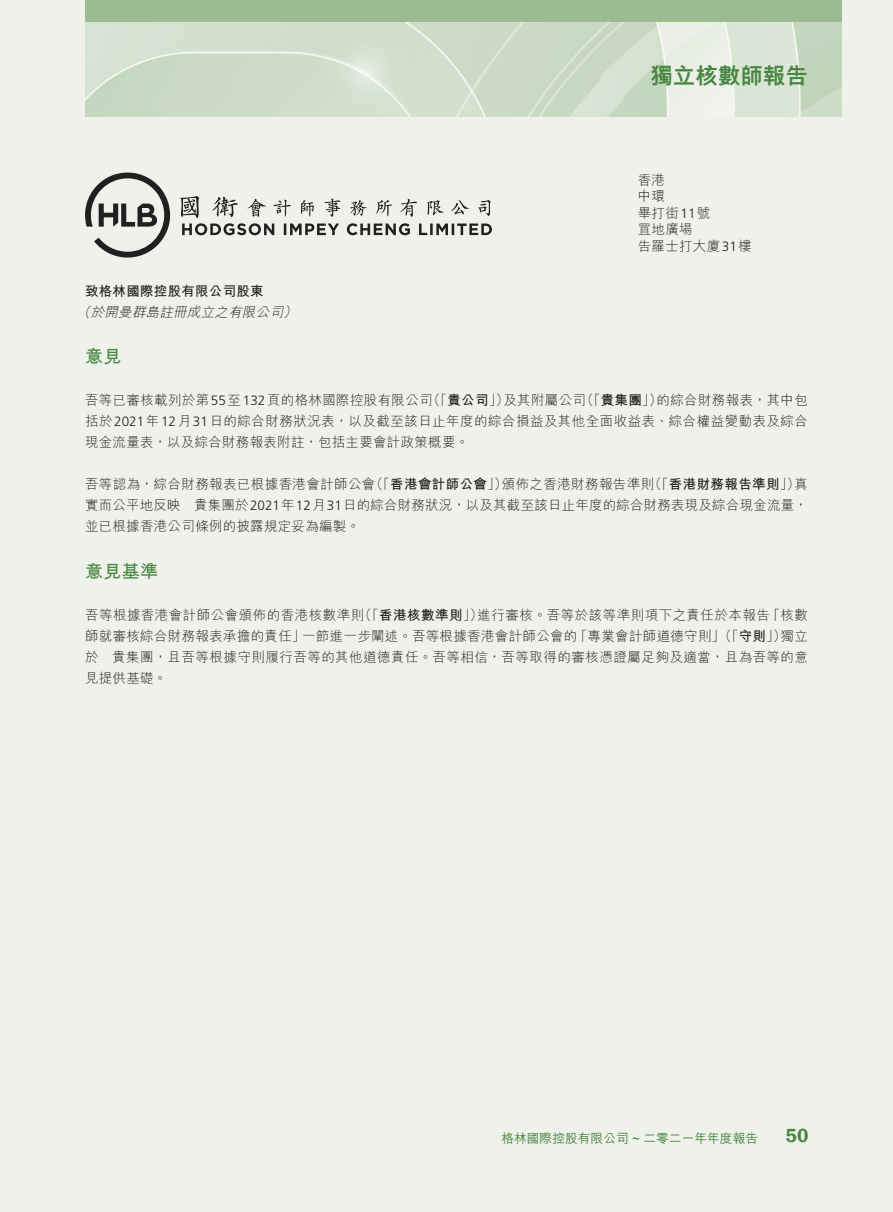
<style>
.page{position:relative;width:893px;height:1212px;background:#eef2eb}
.page>*{position:absolute;margin:0;border:0;box-sizing:border-box;transform-origin:0 0}
.t1{font:800 22.5px "M Hei HK";color:#488641}
.t2{font:600 19.5px "Franklin Gothic";color:#488641}
.t3{font:700 18px "M Hei HK";letter-spacing:.02em;color:#488641}
.t4{font:300 13.5px/21px "M Hei HK";letter-spacing:.025em;color:#231f20}
.t5{font:700 13.5px "M Hei HK";letter-spacing:.03em;color:#231f20}
.t6{font:italic 300 13.5px "M Hei HK";color:#231f20}
.t7{font:500 12.75px "M Hei HK";color:#488641}
.s1{font-family:"Frutiger LT Std"}
.s2{font-weight:700}
.s3{font-weight:300}
</style>
<div class="page">
<img style="left:85px;top:21px;width:757px;height:96px">
<div style="left:85px;top:0;width:757px;height:21px;background:#9bbb93"></div>
<svg style="left:181px;top:196px;width:311px;height:39px"></svg>
<svg style="left:85px;top:173px;width:85px;height:85px"></svg>
<h1 class="t1" style="left:650px;top:64px;width:159px">獨立核數師報告</h1>
<p class="t5" style="left:85px;top:281px;width:180px">致格林國際控股有限公司股東</p>
<p class="t6" style="left:77px;top:305px;width:18px">（</p>
<h3 class="t3" style="left:85px;top:344px;width:38px">意見</h3>
<p class="t6" style="left:283px;top:305px;width:18px">(</p>
<p class="t6" style="left:91px;top:305px;width:197px">於開曼群島註冊成立之有限公司</p>
<p class="t4" style="left:638px;top:171px;width:116px;line-height:16.5px">香港<br>中環<br>畢打街<span class="s1">11</span>號<br>罝地廣場<br>告羅士打大廈<span class="s1">31</span>樓</p>
<p class="t4" style="left:427px;top:390px;width:83px">（「<span class="s2">貴公司</span>」）</p>
<p class="t4" style="left:580px;top:390px;width:83px">（「<span class="s2">貴集團</span>」）</p>
<p class="t4" style="left:503px;top:390px;width:84px">及其附屬公司</p>
<p class="t4" style="left:85px;top:390px;width:724px">吾等已審核載列於第<span class="s1">55</span>至<span class="s1">132</span>頁的格林國際控股有限公司<br>括於<span class="s1">2021</span>年<span class="s1">12</span>月<span class="s1">31</span>日的綜合財務狀況表，以及截至該日止年度的綜合損益及其他全面收益表、綜合權益變動表及綜合現金流量表，以及綜合財務報表附註，包括主要會計政策概要。</p>
<p class="t4" style="left:794px;top:474px;width:15px">真</p>
<p class="t4" style="left:657px;top:390px;width:153px">的綜合財務報表，其中包</p>
<p class="t5" style="left:370px;top:475px;width:139px"><span class="s3">（「</span>香港會計師公會<span class="s3">」）</span></p>
<p class="t4" style="left:194px;top:474px;width:615px;text-indent:-109px">吾等認為，綜合財務報表已根據香港會計師公會<br>貴集團於<span class="s1">2021</span>年<span class="s1">12</span>月<span class="s1">31</span>日的綜合財務狀況，以及其截至該日止年度的綜合財務表現及綜合現金流量，</p>
<p class="t5" style="left:648px;top:475px;width:153px"><span class="s3">（「</span>香港財務報告準則<span class="s3">」）</span></p>
<p class="t4" style="left:502px;top:474px;width:154px">頒佈之香港財務報告準則</p>
<p class="t4" style="left:85px;top:495px;width:276px">實而公平地反映<br>並已根據香港公司條例的披露規定妥為編製。</p>
<h3 class="t3" style="left:85px;top:558px;width:75px">意見基準</h3>
<p class="t4" style="left:85px;top:604px;width:281px">吾等根據香港會計師公會頒佈的香港核數準則</p>
<p class="t5" style="left:359px;top:605px;width:126px"><span class="s3">（「</span>香港核數準則<span class="s3">」）</span></p>
<p class="t4" style="left:478px;top:604px;width:294px">進行審核。吾等於該等準則項下之責任於本報告</p>
<p class="t4" style="left:767px;top:604px;width:43px">「核數</p>
<p class="t4" style="left:112px;top:625px;width:697px;text-indent:-27px">師就審核綜合財務報表承擔的責任」<br>貴集團，且吾等根據守則履行吾等的其他道德責任。吾等相信，吾等取得的審核憑證屬足夠及適當，且為吾等的意</p>
<p class="t4" style="left:302px;top:625px;width:277px">一節進一步闡述。吾等根據香港會計師公會的</p>
<p class="t4" style="left:574px;top:625px;width:214px">「專業會計師道德守則」（「<span class="s2">守則</span>」）</p>
<p class="t4" style="left:781px;top:625px;width:29px">獨立</p>
<p class="t4" style="left:85px;top:646px;width:84px">於<br>見提供基礎。</p>
<p class="t7" style="left:501px;top:1129px;width:258px">格林國際控股有限公司 ~ 二零二一年年度報告</p>
<h2 class="t2" style="left:786px;top:1124px;width:24px">50</h2>
</div>
